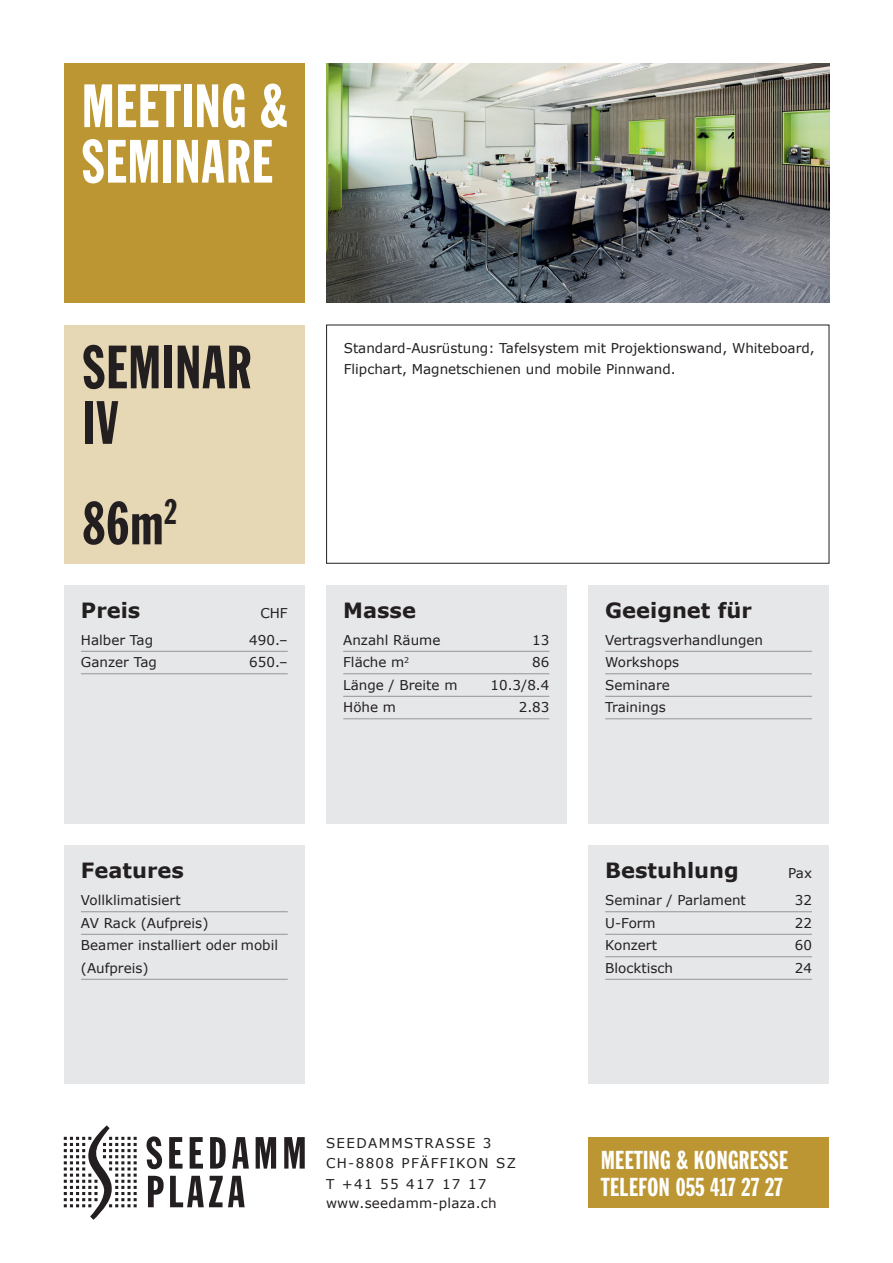
<style>
.page{position:relative;width:893px;height:1263px;background:#fff}
.page>*{position:absolute;margin:0;border:0;box-sizing:border-box;transform-origin:0 0}
.t1{font:60px/55.5px "Franklin Gothic Extra Cond";letter-spacing:.02em;color:#fff}
.t2{font:60px/55.5px "Franklin Gothic Extra Cond";letter-spacing:.02em;color:#231f20}
.t3{font:25.5px/27px "Franklin Gothic Extra Cond";letter-spacing:.02em;color:#fff}
.t4{font:700 21px "Verdana";color:#231f20}
.t5{font:13.5px/22.5px "Verdana";color:#231f20}
.t6{font:13.5px/20.4px "Verdana";letter-spacing:.1em;color:#231f20}
.t7{font:13.5px "Verdana";letter-spacing:.02em;color:#231f20}
</style>
<div class="page">
<svg style="left:64px;top:1125px;width:241px;height:95px"></svg>
<div style="left:64px;top:64px;width:241px;height:239px;background:#bb9632"></div>
<div style="left:588px;top:1137px;width:241px;height:71px;background:#bb9632"></div>
<img style="left:326px;top:64px;width:503px;height:239px">
<div style="left:65px;top:325px;width:240px;height:238px;background:#e7d8b5"></div>
<div style="left:64px;top:585px;width:241px;height:239px;background:#e6e7e9"></div>
<hr style="left:81px;top:651px;width:207px;height:1px;background:#939598">
<hr style="left:81px;top:673px;width:207px;height:1px;background:#939598">
<div style="left:326px;top:585px;width:240px;height:239px;background:#e6e7e9"></div>
<hr style="left:343px;top:651px;width:206px;height:1px;background:#939598">
<hr style="left:343px;top:673px;width:206px;height:1px;background:#939598">
<hr style="left:343px;top:696px;width:206px;height:1px;background:#939598">
<hr style="left:343px;top:718px;width:206px;height:1px;background:#939598">
<div style="left:588px;top:845px;width:241px;height:239px;background:#e6e7e9"></div>
<hr style="left:605px;top:911px;width:207px;height:1px;background:#939598">
<hr style="left:605px;top:934px;width:207px;height:1px;background:#939598">
<hr style="left:605px;top:956px;width:207px;height:1px;background:#939598">
<hr style="left:605px;top:979px;width:207px;height:1px;background:#939598">
<div style="left:588px;top:585px;width:241px;height:239px;background:#e6e7e9"></div>
<hr style="left:605px;top:651px;width:207px;height:1px;background:#939598">
<hr style="left:605px;top:673px;width:207px;height:1px;background:#939598">
<hr style="left:605px;top:696px;width:207px;height:1px;background:#939598">
<hr style="left:605px;top:718px;width:207px;height:1px;background:#939598">
<div style="left:64px;top:845px;width:241px;height:239px;background:#e6e7e9"></div>
<hr style="left:81px;top:911px;width:207px;height:1px;background:#939598">
<hr style="left:81px;top:934px;width:207px;height:1px;background:#939598">
<hr style="left:81px;top:979px;width:207px;height:1px;background:#939598">
<h1 class="t1" style="left:82px;top:80px;width:206px">MEETING &amp;<br>SEMINARE</h1>
<h1 class="t2" style="left:83px;top:341px;width:170px">SEMINAR<br>IV</h1>
<h1 class="t2" style="left:83px;top:497px;width:95px">86m<sup>2</sup></h1>
<h3 class="t4" style="left:81px;top:595px;width:61px">Preis</h3>
<p class="t5" style="left:260px;top:602px;width:29px">CHF</p>
<p class="t5" style="left:81px;top:628px;width:74px">Halber Tag</p>
<p class="t5" style="left:249px;top:628px;width:40px">490.–</p>
<p class="t5" style="left:81px;top:651px;width:77px">Ganzer Tag</p>
<p class="t5" style="left:249px;top:651px;width:40px">650.–</p>
<p class="t5" style="left:344px;top:337px;width:472px;line-height:21px">Standard-Ausrüstung: Tafelsystem mit Projektionswand, Whiteboard,<br>Flipchart, Magnetschienen und mobile Pinnwand.</p>
<h3 class="t4" style="left:343px;top:595px;width:74px">Masse</h3>
<p class="t5" style="left:343px;top:628px;width:99px">Anzahl Räume</p>
<p class="t5" style="left:532px;top:628px;width:19px">13</p>
<p class="t5" style="left:343px;top:651px;width:68px">Fläche m<sup>2</sup></p>
<p class="t5" style="left:532px;top:651px;width:19px">86</p>
<p class="t5" style="left:343px;top:673px;width:116px">Länge / Breite m</p>
<p class="t5" style="left:490px;top:673px;width:60px">10.3/8.4</p>
<p class="t5" style="left:343px;top:696px;width:54px">Höhe m</p>
<p class="t5" style="left:519px;top:696px;width:32px">2.83</p>
<h3 class="t4" style="left:605px;top:595px;width:148px">Geeignet für</h3>
<p class="t5" style="left:605px;top:628px;width:159px">Vertragsverhandlungen<br>Workshops<br>Seminare<br>Trainings</p>
<h3 class="t4" style="left:81px;top:856px;width:104px">Features</h3>
<p class="t5" style="left:81px;top:889px;width:199px">Vollklimatisiert<br>AV Rack (Aufpreis)<br>Beamer installiert oder mobil (Aufpreis)</p>
<h3 class="t4" style="left:605px;top:856px;width:135px">Bestuhlung</h3>
<p class="t5" style="left:788px;top:862px;width:25px">Pax</p>
<p class="t5" style="left:605px;top:889px;width:142px">Seminar / Parlament</p>
<p class="t5" style="left:795px;top:889px;width:19px">32</p>
<p class="t5" style="left:605px;top:911px;width:52px">U-Form</p>
<p class="t5" style="left:795px;top:911px;width:19px">22</p>
<p class="t5" style="left:605px;top:934px;width:53px">Konzert</p>
<p class="t5" style="left:795px;top:934px;width:19px">60</p>
<p class="t5" style="left:605px;top:956px;width:69px">Blocktisch</p>
<p class="t5" style="left:795px;top:956px;width:19px">24</p>
<p class="t6" style="left:326px;top:1132px;width:191px">SEEDAMMSTRASSE 3<br>CH-8808 PFÄFFIKON SZ<br>T +41 55 417 17 17</p>
<p class="t7" style="left:326px;top:1193px;width:172px">www.seedamm-plaza.ch</p>
<h2 class="t3" style="left:601px;top:1147px;width:189px">MEETING &amp; KONGRESSE<br>TELEFON 055 417 27 27</h2>
</div>
